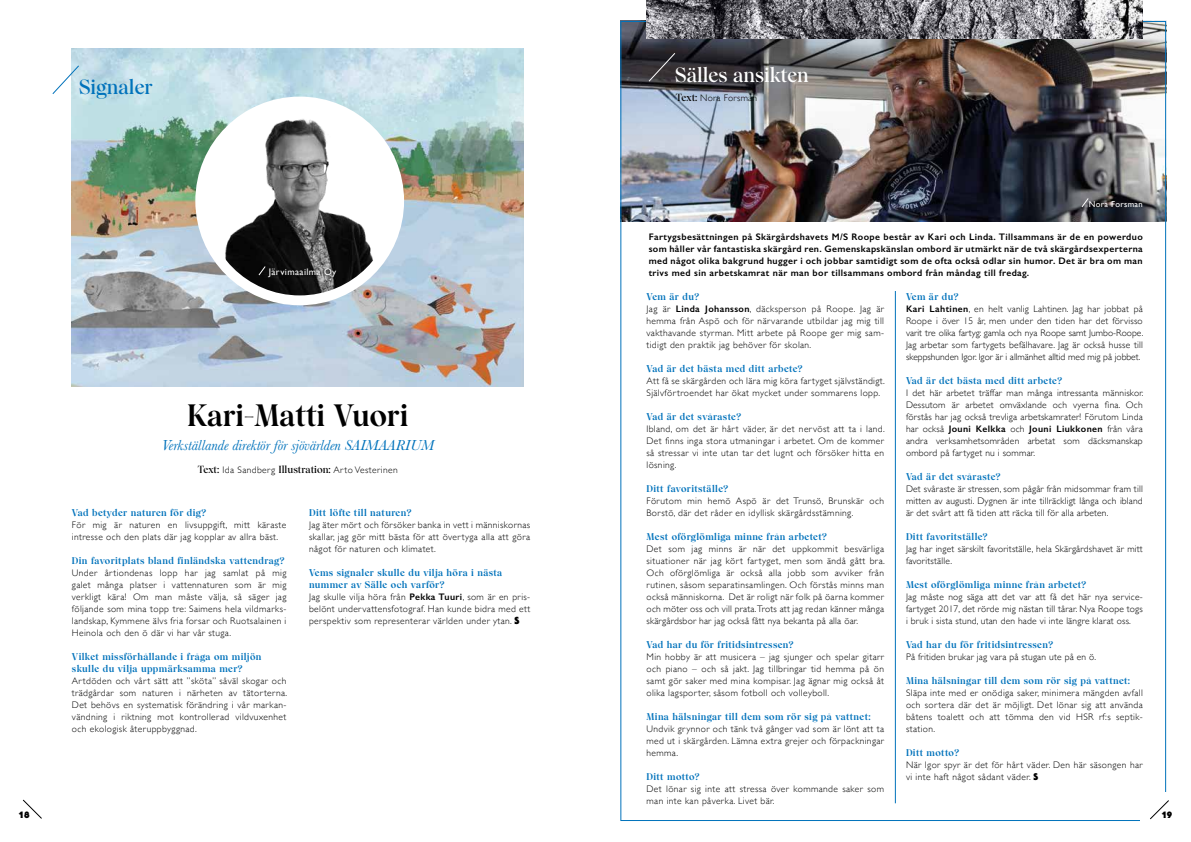
<style>
.page{position:relative;width:1191px;height:842px;background:#fff}
.page>*{position:absolute;margin:0;border:0;box-sizing:border-box;transform-origin:0 0}
.t1{font:700 30px "Wulkan Display";color:#000}
.t2{font:600 20px "Wulkan Display";color:#fff}
.t3{font:600 20px "Wulkan Display";color:#0072bb}
.t4{font:italic 15px "Baskerville";color:#0072bb}
.t5{font:300 9.5px/12px "Gill Sans";letter-spacing:.04em;color:#000;text-align:justify}
.t6{font:700 9.5px/12px "Wulkan Display";letter-spacing:.04em;color:#0072bb}
.t7{font:600 9.5px/12px "Gill Sans";letter-spacing:.04em;color:#000;text-align:justify}
.t8{font:300 9.5px/12px "Gill Sans";letter-spacing:.02em;color:#000}
.t9{font:9.5px "Gill Sans";letter-spacing:.04em;color:#fff}
.t10{font:900 9px "Serif Gothic Std";color:#000}
.t11{font:8.5px "Gill Sans";letter-spacing:.04em;color:#fff}
.s1{font-family:"Wulkan Display";font-weight:600;font-size:10px}
.s2{font-weight:600}
.s3{font-family:"Serif Gothic Std";font-weight:900;font-size:10px}
.s4{font-family:"Serif Gothic Std";font-weight:900}
</style>
<div class="page">
<img style="left:622px;top:23px;width:542px;height:198px">
<svg style="left:647px;top:52px;width:29px;height:31px"></svg>
<img style="left:646px;top:0;width:496px;height:39px">
<hr style="left:895px;top:291px;width:1px;height:512px;background:#0072bb">
<img style="left:72px;top:49px;width:451px;height:337px">
<div style="left:195px;top:97px;width:209px;height:208px;background:#fff;border-radius:50%"></div>
<img style="left:205px;top:106px;width:189px;height:189px;border-radius:94px">
<svg style="left:52px;top:64px;width:28px;height:31px"></svg>
<svg style="left:256px;top:264px;width:83px;height:16px"></svg>
<svg style="left:258px;top:266px;width:8px;height:10px"></svg>
<svg style="left:1081px;top:198px;width:8px;height:10px"></svg>
<svg style="left:22px;top:799px;width:20px;height:20px"></svg>
<svg style="left:1150px;top:800px;width:19px;height:20px"></svg>
<h2 class="t3" style="left:79px;top:75px;width:75px">Signaler</h2>
<p class="t9" style="left:269px;top:266px;width:69px">Järvimaailma Oy</p>
<h1 class="t1" style="left:187px;top:397px;width:222px">Kari-Matti Vuori</h1>
<h3 class="t4" style="left:161px;top:435px;width:274px">Verkställande direktör för sjövärlden SAIMAARIUM</h3>
<p class="t5" style="left:198px;top:463px;width:201px"><span class="s1">Text:</span> Ida Sandberg <span class="s1">Illustration:</span> Arto Vesterinen</p>
<p class="t6" style="left:72px;top:507px;width:136px">Vad betyder naturen för dig?</p>
<p class="t5" style="left:72px;top:518px;width:216px">För mig är naturen en livsuppgift, mitt käraste intresse och den plats där jag kopplar av allra bäst.</p>
<p class="t6" style="left:72px;top:555px;width:214px">Din favoritplats bland finländska vattendrag?</p>
<p class="t5" style="left:72px;top:566px;width:216px">Under årtiondenas lopp har jag samlat på mig galet många platser i vattennaturen som är mig verkligt kära! Om man måste välja, så säger jag följande som mina topp tre: Saimens hela vildmarks&shy;landskap, Kymmene älvs fria forsar och Ruotsalainen i Heinola och den ö där vi har vår stuga.</p>
<p class="t6" style="left:72px;top:651px;width:191px">Vilket missförhållande i fråga om miljön skulle du vilja uppmärksamma mer?</p>
<p class="t5" style="left:72px;top:674px;width:217px">Artdöden och vårt sätt att ”sköta” såväl skogar och trädgårdar som naturen i närheten av tätorterna.<br>Det behövs en systematisk förändring i vår markan&shy;vändning i riktning mot kontrollerad vildvuxenhet och ekologisk återuppbyggnad.</p>
<p class="t6" style="left:309px;top:507px;width:104px">Ditt löfte till naturen?</p>
<p class="t5" style="left:309px;top:518px;width:223px">Jag äter mört och försöker banka in vett i människornas skallar, jag gör mitt bästa för att övertyga alla att göra något för naturen och klimatet.</p>
<p class="t6" style="left:309px;top:567px;width:195px">Vems signaler skulle du vilja höra i nästa nummer av Sälle och varför?</p>
<p class="t5" style="left:309px;top:590px;width:223px">Jag skulle vilja höra från <span class="s2">Pekka Tuuri</span>, som är en pris&shy;belönt undervattensfotograf. Han kunde bidra med ett perspektiv som representerar världen under ytan. <span class="s3">S</span></p>
<h2 class="t2" style="left:675px;top:63px;width:135px">Sälles ansikten</h2>
<p class="t8" style="left:676px;top:91px;width:83px"><span class="s1">Text:</span> Nora Forsman</p>
<p class="t11" style="left:1088px;top:199px;width:56px">Nora Forsman</p>
<p class="t7" style="left:648px;top:231px;width:495px">Fartygsbesättningen på Skärgårdshavets M/S Roope består av Kari och Linda. Tillsammans är de en powerduo som håller vår fantastiska skärgård ren. Gemenskapskänslan ombord är utmärkt när de två skärgårdsexperterna med något olika bakgrund hugger i och jobbar samtidigt som de ofta också odlar sin humor. Det är bra om man trivs med sin arbetskamrat när man bor tillsammans ombord från måndag till fredag.</p>
<p class="t6" style="left:906px;top:291px;width:54px">Vem är du?</p>
<p class="t5" style="left:906px;top:302px;width:239px"><span class="s2">Kari Lahtinen</span>, en helt vanlig Lahtinen. Jag har jobbat på Roope i över 15 år, men under den tiden har det förvisso varit tre olika fartyg: gamla och nya Roope samt Jumbo-Roope.<br>Jag arbetar som fartygets befälhavare. Jag är också husse till skeppshunden Igor. Igor är i allmänhet alltid med mig på jobbet.</p>
<p class="t6" style="left:906px;top:375px;width:158px">Vad är det bästa med ditt arbete?</p>
<p class="t5" style="left:906px;top:386px;width:239px">I det här arbetet träffar man många intressanta människor.<br>Dessutom är arbetet omväxlande och vyerna fina. Och förstås har jag också trevliga arbetskamrater! Förutom Linda har också <span class="s2">Jouni Kelkka</span> och <span class="s2">Jouni Liukkonen</span> från våra andra verksamhetsområden arbetat som däcksmanskap ombord på fartyget nu i sommar.</p>
<p class="t6" style="left:906px;top:471px;width:96px">Vad är det svåraste?</p>
<p class="t5" style="left:906px;top:482px;width:238px">Det svåraste är stressen, som pågår från midsommar fram till mitten av augusti. Dygnen är inte tillräckligt långa och ibland är det svårt att få tiden att räcka till för alla arbeten.</p>
<p class="t6" style="left:906px;top:531px;width:83px">Ditt favoritställe?</p>
<p class="t8" style="left:906px;top:542px;width:238px">Jag har inget särskilt favoritställe, hela Skärgårdshavet är mitt favoritställe.</p>
<p class="t6" style="left:906px;top:579px;width:182px">Mest oförglömliga minne från arbetet?</p>
<p class="t5" style="left:906px;top:590px;width:238px">Jag måste nog säga att det var att få det här nya service&shy;fartyget 2017, det rörde mig nästan till tårar. Nya Roope togs i bruk i sista stund, utan den hade vi inte längre klarat oss.</p>
<p class="t6" style="left:906px;top:639px;width:148px">Vad har du för fritidsintressen?</p>
<p class="t8" style="left:906px;top:650px;width:192px">På fritiden brukar jag vara på stugan ute på en ö.</p>
<p class="t6" style="left:906px;top:675px;width:226px">Mina hälsningar till dem som rör sig på vattnet:</p>
<p class="t5" style="left:906px;top:686px;width:238px">Släpa inte med er onödiga saker, minimera mängden avfall och sortera där det är möjligt. Det lönar sig att använda båtens toalett och att tömma den vid HSR rf:s septik&shy;station.</p>
<p class="t6" style="left:906px;top:747px;width:55px">Ditt motto?</p>
<p class="t5" style="left:906px;top:758px;width:238px">När Igor spyr är det för hårt väder. Den här säsongen har vi inte haft något sådant väder. <span class="s4">S</span></p>
<p class="t6" style="left:646px;top:291px;width:54px">Vem är du?</p>
<p class="t5" style="left:646px;top:302px;width:239px">Jag är <span class="s2">Linda Johansson</span>, däcksperson på Roope. Jag är hemma från Aspö och för närvarande utbildar jag mig till vakthavande styrman. Mitt arbete på Roope ger mig sam&shy;tidigt den praktik jag behöver för skolan.</p>
<p class="t6" style="left:646px;top:363px;width:158px">Vad är det bästa med ditt arbete?</p>
<p class="t5" style="left:646px;top:374px;width:240px">Att få se skärgården och lära mig köra fartyget självständigt.<br>Självförtroendet har ökat mycket under sommarens lopp.</p>
<p class="t6" style="left:646px;top:411px;width:96px">Vad är det svåraste?</p>
<p class="t5" style="left:646px;top:422px;width:240px">Ibland, om det är hårt väder, är det nervöst att ta i land.<br>Det finns inga stora utmaningar i arbetet. Om de kommer så stressar vi inte utan tar det lugnt och försöker hitta en lösning.</p>
<p class="t6" style="left:646px;top:483px;width:83px">Ditt favoritställe?</p>
<p class="t5" style="left:646px;top:494px;width:239px">Förutom min hemö Aspö är det Trunsö, Brunskär och<br>Borstö, där det råder en idyllisk skärgårdsstämning.</p>
<p class="t6" style="left:646px;top:531px;width:182px">Mest oförglömliga minne från arbetet?</p>
<p class="t5" style="left:646px;top:542px;width:240px">Det som jag minns är när det uppkommit besvärliga situationer när jag kört fartyget, men som ändå gått bra.<br>Och oförglömliga är också alla jobb som avviker från rutinen, såsom separatinsamlingen. Och förstås minns man också människorna. Det är roligt när folk på öarna kommer och möter oss och vill prata. Trots att jag redan känner många skärgårdsbor har jag också fått nya bekanta på alla öar.</p>
<p class="t6" style="left:646px;top:639px;width:148px">Vad har du för fritidsintressen?</p>
<p class="t5" style="left:646px;top:650px;width:239px">Min hobby är att musicera – jag sjunger och spelar gitarr och piano – och så jakt. Jag tillbringar tid hemma på ön samt gör saker med mina kompisar. Jag ägnar mig också åt olika lagsporter, såsom fotboll och volleyboll.</p>
<p class="t6" style="left:646px;top:711px;width:226px">Mina hälsningar till dem som rör sig på vattnet:</p>
<p class="t5" style="left:646px;top:722px;width:239px">Undvik grynnor och tänk två gånger vad som är lönt att ta med ut i skärgården. Lämna extra grejer och förpackningar hemma.</p>
<p class="t6" style="left:646px;top:771px;width:55px">Ditt motto?</p>
<p class="t5" style="left:646px;top:782px;width:239px">Det lönar sig inte att stressa över kommande saker som man inte kan påverka. Livet bär.</p>
<p class="t10" style="left:19px;top:810px;width:12px">18</p>
<p class="t10" style="left:1161px;top:810px;width:12px">19</p>
</div>
